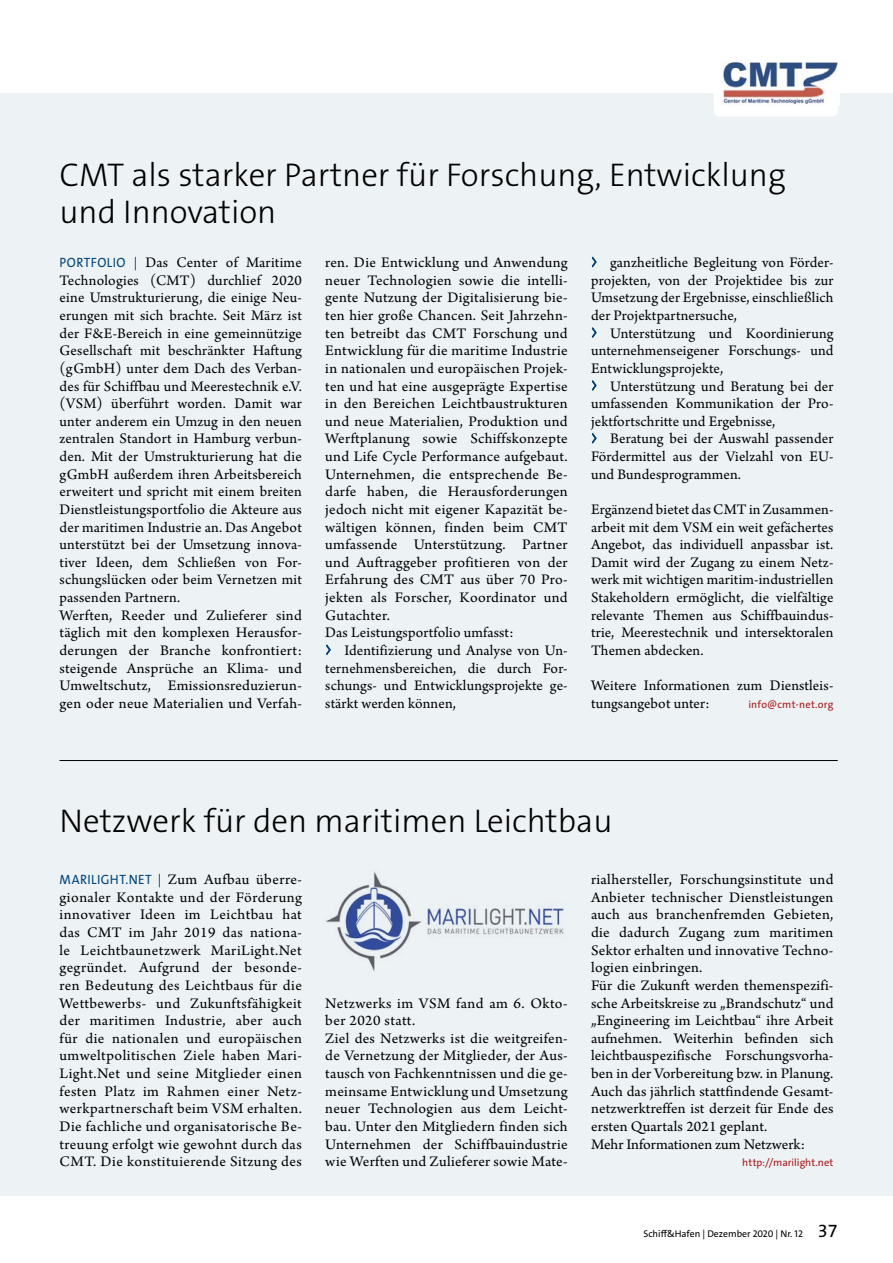
<style>
.page{position:relative;width:893px;height:1263px;background:#fff}
.page>*{position:absolute;margin:0;border:0;box-sizing:border-box;transform-origin:0 0}
.t1{font:300 33px/37.5px "The Sans Os F";color:#000}
.t2{font:15.3px/17.5px "Arno Pro";letter-spacing:.015em;color:#000}
.t3{font:10.5px "The Sans Os F";letter-spacing:.01em;color:#aa181a}
.t4{font:9.75px "The Sans Os F";color:#000}
.s1{font-family:"The Sans Os F";font-size:13.5px;color:#00437c}
.s2{font-family:"The Sans Os F";font-weight:300;font-size:16.95px;color:#00437c}
.s3{font-size:18px}
</style>
<div class="page">
<div style="left:0;top:94px;width:893px;height:1102px;background:#edf2f5"></div>
<hr style="left:60px;top:760px;width:778px;height:1px;background:#000">
<svg style="left:326px;top:644px;width:5px;height:11px"></svg>
<svg style="left:592px;top:257px;width:5px;height:10px"></svg>
<svg style="left:592px;top:327px;width:5px;height:11px"></svg>
<svg style="left:592px;top:380px;width:5px;height:11px"></svg>
<svg style="left:592px;top:433px;width:5px;height:11px"></svg>
<img style="left:326px;top:872px;width:238px;height:99px">
<div style="left:714px;top:9px;width:124px;height:107px;background:#fff;border-radius:5px"></div>
<img style="left:721px;top:62px;width:119px;height:43px">
<h1 class="t1" style="left:60px;top:156px;width:728px">CMT als starker Partner für Forschung, Entwicklung und Innovation</h1>
<p class="t2" style="left:60px;top:254px;width:244px"><span class="s1">PORTFOLIO |</span> Das Center of Maritime Technologies (CMT) durchlief 2020 eine Umstrukturierung, die einige Neu&shy;erungen mit sich brachte. Seit März ist der F&amp;E-Bereich in eine gemeinnützige Gesellschaft mit beschränkter Haftung (gGmbH) unter dem Dach des Verban&shy;des für Schiffbau und Meerestechnik e.V. (VSM) überführt worden. Damit war unter anderem ein Umzug in den neuen zentralen Standort in Hamburg verbun&shy;den. Mit der Umstrukturierung hat die gGmbH außerdem ihren Arbeitsbereich erweitert und spricht mit einem breiten Dienstleistungsportfolio die Akteure aus der maritimen Industrie an. Das Angebot unterstützt bei der Umsetzung innova&shy;tiver Ideen, dem Schließen von For&shy;schungslücken oder beim Vernetzen mit passenden Partnern.<br>Werften, Reeder und Zulieferer sind täglich mit den komplexen Herausfor&shy;derungen der Branche konfrontiert: steigende Ansprüche an Klima- und Umweltschutz, Emissionsreduzierun&shy;gen oder neue Materialien und Verfah-</p>
<p class="t2" style="left:325px;top:255px;width:244px">ren. Die Entwicklung und Anwendung neuer Technologien sowie die intelli&shy;gente Nutzung der Digitalisierung bie&shy;ten hier große Chancen. Seit Jahrzehn&shy;ten betreibt das CMT Forschung und Entwicklung für die maritime Industrie in nationalen und europäischen Projek&shy;ten und hat eine ausgeprägte Expertise in den Bereichen Leichtbaustrukturen und neue Materialien, Produktion und Werftplanung sowie Schiffskonzepte und Life Cycle Performance aufgebaut.<br>Unternehmen, die entsprechende Be&shy;darfe haben, die Herausforderungen jedoch nicht mit eigener Kapazität be&shy;wältigen können, finden beim CMT umfassende Unterstützung. Partner und Auftraggeber profitieren von der Erfahrung des CMT aus über 70 Pro&shy;jekten als Forscher, Koordinator und Gutachter.<br>Das Leistungsportfolio umfasst:<br><span class="s2">&gt;</span> Identifizierung und Analyse von Un&shy;ternehmensbereichen, die durch For&shy;schungs- und Entwicklungsprojekte ge&shy;stärkt werden können,</p>
<p class="t2" style="left:591px;top:255px;width:244px"><span class="s2">&gt;</span> ganzheitliche Begleitung von Förder&shy;projekten, von der Projektidee bis zur Umsetzung der Ergebnisse, einschließlich der Projektpartnersuche,<br><span class="s2">&gt;</span> Unterstützung und Koordinierung unternehmenseigener Forschungs- und Entwicklungsprojekte,<br><span class="s2">&gt;</span> Unterstützung und Beratung bei der umfassenden Kommunikation der Pro&shy;jektfortschritte und Ergebnisse,<br><span class="s2">&gt;</span> Beratung bei der Auswahl passender Fördermittel aus der Vielzahl von EU&shy;und Bundesprogrammen.</p>
<p class="t2" style="left:591px;top:501px;width:244px;text-align:justify">Ergänzend bietet das CMT in Zusammen&shy;arbeit mit dem VSM ein weit gefächertes Angebot, das individuell anpassbar ist.<br>Damit wird der Zugang zu einem Netz&shy;werk mit wichtigen maritim-industriellen Stakeholdern ermöglicht, die vielfältige relevante Themen aus Schiffbauindus&shy;trie, Meerestechnik und intersektoralen Themen abdecken.</p>
<p class="t2" style="left:591px;top:678px;width:244px">Weitere Informationen zum Dienstleis&shy;tungsangebot unter:</p>
<p class="t3" style="left:748px;top:697px;width:87px">info@cmt-net.org</p>
<h1 class="t1" style="left:60px;top:802px;width:554px">Netzwerk für den maritimen Leichtbau</h1>
<p class="t2" style="left:60px;top:871px;width:244px;text-align:justify"><span class="s1">MARILIGHT.NET |</span> Zum Aufbau überre&shy;gionaler Kontakte und der Förderung innovativer Ideen im Leichtbau hat das CMT im Jahr 2019 das nationa&shy;le Leichtbaunetzwerk MariLight.Net gegründet. Aufgrund der besonde&shy;ren Bedeutung des Leichtbaus für die Wettbewerbs- und Zukunftsfähigkeit der maritimen Industrie, aber auch für die nationalen und europäischen umweltpolitischen Ziele haben Mari-Light.Net und seine Mitglieder einen festen Platz im Rahmen einer Netz&shy;werkpartnerschaft beim VSM erhalten.<br>Die fachliche und organisatorische Be&shy;treuung erfolgt wie gewohnt durch das CMT. Die konstituierende Sitzung des</p>
<p class="t2" style="left:325px;top:995px;width:244px">Netzwerks im VSM fand am 6. Okto&shy;ber 2020 statt.<br>Ziel des Netzwerks ist die weitgreifen&shy;de Vernetzung der Mitglieder, der Aus&shy;tausch von Fachkenntnissen und die ge&shy;meinsame Entwicklung und Umsetzung neuer Technologien aus dem Leicht&shy;bau. Unter den Mitgliedern finden sich Unternehmen der Schiffbauindustrie wie Werften und Zulieferer sowie Mate-</p>
<p class="t2" style="left:591px;top:871px;width:244px">rialhersteller, Forschungsinstitute und Anbieter technischer Dienstleistungen auch aus branchenfremden Gebieten, die dadurch Zugang zum maritimen Sektor erhalten und innovative Techno&shy;logien einbringen.<br>Für die Zukunft werden themenspezifi&shy;sche Arbeitskreise zu „Brandschutz“ und „Engineering im Leichtbau“ ihre Arbeit aufnehmen. Weiterhin befinden sich leichtbauspezifische Forschungsvorha&shy;ben in der Vorbereitung bzw. in Planung.<br>Auch das jährlich stattfindende Gesamt&shy;netzwerktreffen ist derzeit für Ende des ersten Quartals 2021 geplant.<br>Mehr Informationen zum Netzwerk:</p>
<p class="t3" style="left:742px;top:1156px;width:93px">http://marilight.net</p>
<p class="t4" style="left:643px;top:1228px;width:196px">Schiff&amp;Hafen | Dezember 2020 | Nr. 12 <span class="s3">37</span></p>
</div>
